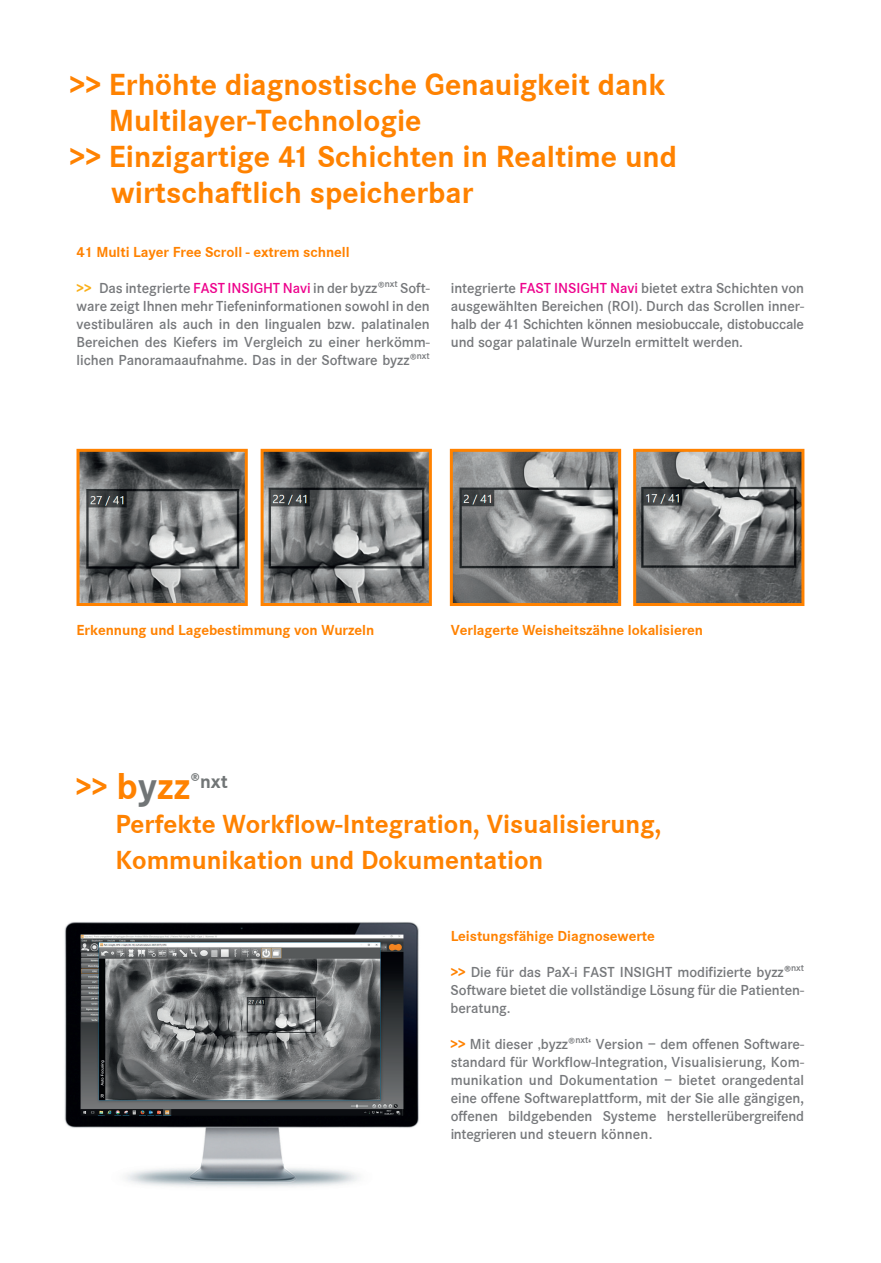
<style>
.page{position:relative;width:881px;height:1263px;background:#fff}
.page>*{position:absolute;margin:0;border:0;box-sizing:border-box;transform-origin:0 0}
.t1{font:31.5px "Corporate S Bold";color:#ff8200}
.t2{font:27px/36px "Corporate S Bold";color:#ff8200}
.t3{font:19.8px "Corporate S Bold";color:#717576}
.t4{font:15px/18px "Corporate S Demi";letter-spacing:-.005em;color:#76787b;text-align:justify}
.t5{font:15px "Corporate S Bold";letter-spacing:-.005em;color:#ff8200}
.s1{font-family:"Corporate S Bold";color:#faaf18}
.s2{color:#ed028c}
.s3{font-size:38.7px;color:#ff8200}
.s4{font-size:38.7px}
.s5{font-family:"Corporate S Bold";color:#ff8200}
.s6{font-family:"Corporate S Bold"}
</style>
<div class="page">
<img style="left:64px;top:922px;width:355px;height:265px">
<img style="left:80px;top:453px;width:164px;height:149px">
<div style="left:76px;top:449px;width:172px;height:157px;border:3px solid #ff8200"></div>
<img style="left:264px;top:453px;width:163px;height:149px">
<div style="left:260px;top:449px;width:171px;height:157px;border:3px solid #ff8200"></div>
<img style="left:453px;top:453px;width:164px;height:149px">
<div style="left:449px;top:449px;width:172px;height:157px;border:3px solid #ff8200"></div>
<img style="left:637px;top:453px;width:163px;height:149px">
<div style="left:633px;top:449px;width:171px;height:157px;border:3px solid #ff8200"></div>
<h1 class="t1" style="left:70px;top:66px;width:597px">&gt;&gt; Erhöhte diagnostische Genauigkeit dank</h1>
<h1 class="t1" style="left:109px;top:102px;width:314px">Multilayer-Technologie</h1>
<h1 class="t1" style="left:70px;top:138px;width:608px">&gt;&gt; Einzigartige 41 Schichten in Realtime und</h1>
<h1 class="t1" style="left:111px;top:174px;width:364px">wirtschaftlich speicherbar</h1>
<p class="t5" style="left:77px;top:243px;width:274px">41 Multi Layer Free Scroll - extrem schnell</p>
<p class="t4" style="left:77px;top:279px;width:354px"><span class="s1">&gt;&gt;</span> Das integrierte <span class="s2">FAST INSIGHT Navi</span> in der byzz®<sup>nxt</sup> Soft&shy;ware zeigt Ihnen mehr Tiefeninformationen sowohl in den vestibulären als auch in den lingualen bzw. palatinalen Bereichen des Kiefers im Vergleich zu einer herkömm&shy;lichen Panoramaaufnahme. Das in der Software byzz®<sup>nxt</sup></p>
<p class="t4" style="left:450px;top:279px;width:354px">integrierte <span class="s2">FAST INSIGHT Navi</span> bietet extra Schichten von ausgewählten Bereichen (ROI). Durch das Scrollen inner&shy;halb der 41 Schichten können mesiobuccale, distobuccale und sogar palatinale Wurzeln ermittelt werden.</p>
<p class="t5" style="left:77px;top:621px;width:299px">Erkennung und Lagebestimmung von Wurzeln</p>
<p class="t5" style="left:450px;top:621px;width:254px">Verlagerte Weisheitszähne lokalisieren</p>
<h1 class="t1" style="left:76px;top:768px;width:33px">&gt;&gt;</h1>
<h3 class="t3" style="left:117px;top:770px;width:113px"><span class="s3">b</span><span class="s4">y</span><span class="s3">zz</span>®nxt</h3>
<h2 class="t2" style="left:115px;top:806px;width:547px">Perfekte Workflow-Integration, Visualisierung,<br>Kommunikation und Dokumentation</h2>
<p class="t5" style="left:450px;top:927px;width:206px">Leistungsfähige Diagnosewerte</p>
<p class="t4" style="left:450px;top:963px;width:355px"><span class="s5">&gt;&gt;</span> Die für das PaX-i FAST INSIGHT modifizierte byzz<span class="s6">®</span><sup>nxt </sup>Software bietet die vollständige Lösung für die Patienten&shy;beratung.</p>
<p class="t4" style="left:450px;top:1035px;width:355px"><span class="s5">&gt;&gt;</span> Mit dieser ‚byzz®<sup>nxt</sup>‘ Version – dem offenen Software&shy;standard für Workflow-Integration, Visualisierung, Kom&shy;munikation und Dokumentation – bietet orangedental eine offene Softwareplattform, mit der Sie alle gängigen, offenen bildgebenden Systeme herstellerübergreifend integrieren und steuern können.</p>
</div>
